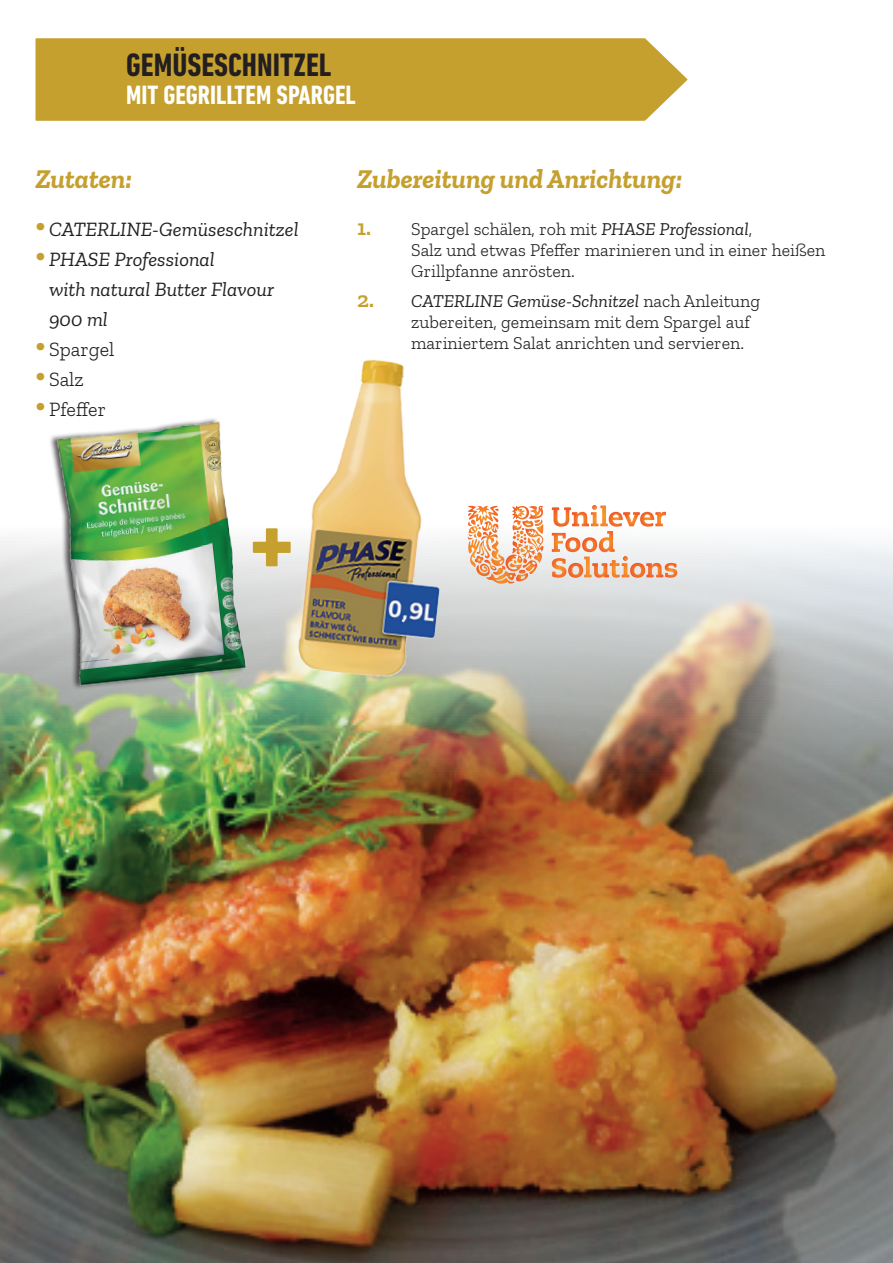
<style>
.page{position:relative;width:893px;height:1263px;background:#fff}
.page>*{position:absolute;margin:0;border:0;box-sizing:border-box;transform-origin:0 0}
.t1{font:700 condensed 108px "DIN Next LT Pro";color:#c6a02e}
.t2{font:700 condensed 33px "DIN Next LT Pro";color:#231f20}
.t3{font:italic 700 27px "Zilla Slab";color:#c6a02e}
.t4{font:700 condensed 27px "DIN Next LT Pro";color:#fff}
.t5{font:italic 20.25px/30px "Zilla Slab";color:#231f20}
.t6{font:300 20.25px "Zilla Slab";color:#231f20}
.t7{font:300 18px/21px "Zilla Slab";color:#231f20}
.s1{font-family:"Myriad Pro";font-style:normal;font-size:36px;color:#c6a02e}
.s2{font-family:"Myriad Pro";font-weight:400;font-size:36px;color:#c6a02e}
.s3{font-weight:600;font-size:22.5px;color:#c6a02e}
.s4{font-weight:400;font-style:italic}
</style>
<div class="page">
<img style="left:0;top:505px;width:893px;height:758px">
<div style="left:35px;top:38px;width:653px;height:83px;background:#c6a02e"></div>
<img style="left:14px;top:418px;width:294px;height:283px">
<img style="left:276px;top:359px;width:227px;height:328px">
<svg style="left:552px;top:505px;width:125px;height:73px"></svg>
<svg style="left:468px;top:506px;width:75px;height:78px"></svg>
<h2 class="t2" style="left:126px;top:46px;width:207px">GEMÜSESCHNITZEL</h2>
<h3 class="t4" style="left:126px;top:80px;width:231px">MIT GEGRILLTEM SPARGEL</h3>
<h3 class="t3" style="left:36px;top:164px;width:98px">Zutaten:</h3>
<p class="t5" style="left:36px;top:214px;width:265px"><span class="s1">•</span> CATERLINE-Gemüseschnitzel</p>
<p class="t5" style="left:49px;top:244px;width:226px;text-indent:-14px"><span class="s1">•</span> PHASE Professional<br>with natural Butter Flavour<br>900 ml</p>
<p class="t6" style="left:36px;top:338px;width:80px"><span class="s2">•</span> Spargel</p>
<p class="t6" style="left:36px;top:368px;width:50px"><span class="s2">•</span> Salz</p>
<p class="t6" style="left:36px;top:398px;width:72px"><span class="s2">•</span> Pfeffer</p>
<h1 class="t1" style="left:249px;top:479px;width:46px">+</h1>
<h3 class="t3" style="left:357px;top:164px;width:326px">Zubereitung und Anrichtung:</h3>
<p class="t7" style="left:411px;top:218px;width:416px;text-indent:-54px"><span class="s3">1.</span> Spargel schälen, roh mit <span class="s4">PHASE Professional</span>,<br>Salz und etwas Pfeffer marinieren und in einer heißen<br>Grillpfanne anrösten.</p>
<p class="t7" style="left:411px;top:290px;width:351px;text-indent:-54px"><span class="s3">2.</span> <span class="s4">CATERLINE Gemüse-Schnitzel</span> nach Anleitung zubereiten, gemeinsam mit dem Spargel auf mariniertem Salat anrichten und servieren.</p>
</div>
